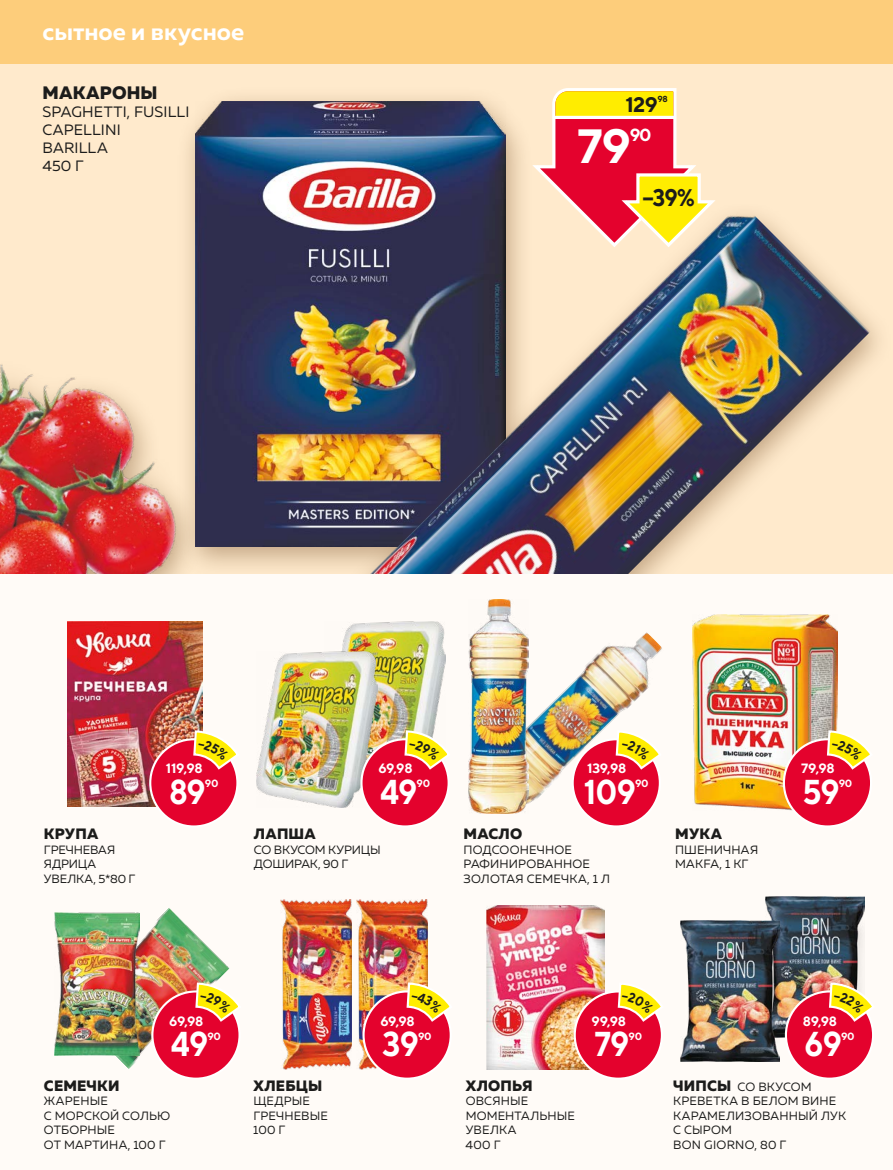
<style>
.page{position:relative;width:893px;height:1170px;background:#fff}
.page>*{position:absolute;margin:0;border:0;box-sizing:border-box;transform-origin:0 0}
.t1{font:700 48px "TT Norms";color:#fff}
.t2{font:700 34.5px "TT Norms";letter-spacing:-.025em;color:#fff;scale:.9 1}
.t3{font:700 24px "Muller";color:#fff}
.t4{font:700 24px "TT Norms";color:#1c1c1b;scale:.9 1}
.t5{font:700 21px "TT Norms";color:#1c1c1b}
.t6{font:800 18px "Muller";letter-spacing:.01em;color:#1c1c1b}
.t7{font:700 17.55px "TT Norms";color:#fff}
.t8{font:800 15px "Muller";letter-spacing:.015em;color:#1c1c1b}
.t9{font:15px/18px "Muller";letter-spacing:.01em;color:#1c1c1b}
.t10{font:700 13.5px "TT Norms";letter-spacing:-.015em;color:#fff}
.t11{font:12px/14.4px "Muller";letter-spacing:.01em;color:#1c1c1b}
.t12{font:12px/14.4px "Muller";letter-spacing:-.01em;color:#1c1c1b}
.t13{font:12px/14.4px "Muller";letter-spacing:-.015em;color:#1c1c1b}
.t14{font:700 10.5px "TT Norms";letter-spacing:-.025em;color:#fff}
.t15{font:700 8.7px "TT Norms";color:#1c1c1b}
.s1{font-weight:800;font-size:15px}
</style>
<div class="page">
<div style="left:0;top:0;width:893px;height:574px;background:#ffeacc"></div>
<img style="left:0;top:364px;width:176px;height:210px">
<div style="left:176px;top:86px;width:358px;height:492px;background:#673d16;opacity:.4"></div>
<img style="left:196px;top:101px;width:310px;height:445px">
<div style="left:318px;top:202px;width:575px;height:576px;background:#673d16;opacity:.4"></div>
<img style="left:324px;top:203px;width:546px;height:371px">
<div style="left:0;top:0;width:893px;height:64px;background:#fdcd7b"></div>
<div style="left:0;top:574px;width:893px;height:595px;background:#fffbf7"></div>
<svg style="left:528px;top:86px;width:191px;height:163px"></svg>
<hr style="left:554px;top:116px;width:120px;height:3px;background:#fff">
<img style="left:67px;top:621px;width:135px;height:185px">
<div style="left:150px;top:739px;width:87px;height:87px;background:#e4022d;border-radius:50%"></div>
<img style="left:342px;top:621px;width:103px;height:126px">
<img style="left:256px;top:651px;width:122px;height:156px">
<div style="left:361px;top:739px;width:88px;height:87px;background:#e4022d;border-radius:50%"></div>
<div style="left:360px;top:738px;width:90px;height:89px;border:2px solid #fff;border-radius:50%"></div>
<img style="left:529px;top:632px;width:133px;height:171px">
<div style="left:573px;top:739px;width:87px;height:87px;background:#e4022d;border-radius:50%"></div>
<img style="left:693px;top:614px;width:144px;height:196px">
<div style="left:784px;top:739px;width:87px;height:87px;background:#e4022d;border-radius:50%"></div>
<img style="left:68px;top:908px;width:161px;height:160px">
<div style="left:152px;top:991px;width:88px;height:87px;background:#e4022d;border-radius:50%"></div>
<div style="left:151px;top:990px;width:90px;height:89px;border:2px solid #fff;border-radius:50%"></div>
<img style="left:54px;top:912px;width:85px;height:143px">
<img style="left:281px;top:899px;width:71px;height:169px">
<img style="left:357px;top:899px;width:71px;height:169px">
<div style="left:364px;top:991px;width:87px;height:87px;background:#e4022d;border-radius:50%"></div>
<div style="left:362px;top:990px;width:90px;height:89px;border:2px solid #fff;border-radius:50%"></div>
<img style="left:486px;top:905px;width:119px;height:163px">
<div style="left:575px;top:991px;width:87px;height:87px;background:#e4022d;border-radius:50%"></div>
<img style="left:765px;top:896px;width:99px;height:141px">
<img style="left:681px;top:920px;width:99px;height:141px">
<div style="left:786px;top:991px;width:87px;height:87px;background:#e4022d;border-radius:50%"></div>
<img style="left:469px;top:600px;width:60px;height:213px">
<img style="left:878px;top:326px;width:15px;height:30px">
<svg style="left:192px;top:729px;width:45px;height:93px"></svg>
<svg style="left:403px;top:729px;width:47px;height:93px"></svg>
<svg style="left:615px;top:729px;width:47px;height:93px"></svg>
<svg style="left:826px;top:729px;width:45px;height:93px"></svg>
<svg style="left:194px;top:981px;width:47px;height:93px"></svg>
<svg style="left:405px;top:981px;width:47px;height:93px"></svg>
<svg style="left:617px;top:984px;width:45px;height:90px"></svg>
<svg style="left:828px;top:981px;width:45px;height:93px"></svg>
<h3 class="t3" style="left:43px;top:17px;width:203px">сытное и вкусное</h3>
<h3 class="t6" style="left:43px;top:81px;width:116px">МАКАРОНЫ</h3>
<p class="t9" style="left:43px;top:103px;width:148px">SPAGHETTI, FUSILLI<br>CAPELLINI<br>BARILLA<br>450 Г</p>
<h3 class="t5" style="left:625px;top:91px;width:34px">129</h3>
<p class="t15" style="left:657px;top:94px;width:12px">98</p>
<h1 class="t1" style="left:577px;top:116px;width:55px">79</h1>
<h3 class="t7" style="left:630px;top:124px;width:23px">90</h3>
<h3 class="t4" style="left:643px;top:182px;width:59px">−39%</h3>
<p class="t8" style="left:44px;top:824px;width:56px">КРУПА</p>
<p class="t12" style="left:44px;top:842px;width:93px">ГРЕЧНЕВАЯ<br>ЯДРИЦА<br>УВЕЛКА, 5*80 Г</p>
<p class="t10" style="left:166px;top:760px;width:38px">119,98</p>
<h2 class="t2" style="left:169px;top:770px;width:42px">89</h2>
<p class="t14" style="left:205px;top:777px;width:15px">90</p>
<p class="t10" style="left:378px;top:760px;width:36px">69,98</p>
<p class="t10" style="left:587px;top:760px;width:41px">139,98</p>
<h2 class="t2" style="left:380px;top:770px;width:43px">49</h2>
<p class="t14" style="left:416px;top:777px;width:15px">90</p>
<h2 class="t2" style="left:584px;top:770px;width:59px">109</h2>
<p class="t14" style="left:635px;top:777px;width:15px">90</p>
<p class="t8" style="left:254px;top:824px;width:63px">ЛАПША</p>
<p class="t13" style="left:254px;top:842px;width:128px">СО ВКУСОМ КУРИЦЫ<br>ДОШИРАК, 90 Г</p>
<p class="t8" style="left:463px;top:824px;width:60px">МАСЛО</p>
<p class="t11" style="left:463px;top:842px;width:148px">ПОДСООНЕЧНОЕ<br>РАФИНИРОВАННОЕ<br>ЗОЛОТАЯ СЕМЕЧКА, 1 Л</p>
<p class="t8" style="left:675px;top:824px;width:49px">МУКА</p>
<p class="t11" style="left:675px;top:842px;width:85px">ПШЕНИЧНАЯ<br>МАКFА, 1 КГ</p>
<p class="t10" style="left:801px;top:760px;width:35px">79,98</p>
<h2 class="t2" style="left:803px;top:770px;width:43px">59</h2>
<p class="t14" style="left:839px;top:777px;width:15px">90</p>
<p class="t10" style="left:169px;top:1012px;width:36px">69,98</p>
<p class="t10" style="left:380px;top:1012px;width:36px">69,98</p>
<p class="t10" style="left:591px;top:1012px;width:36px">99,98</p>
<p class="t10" style="left:803px;top:1012px;width:36px">89,98</p>
<h2 class="t2" style="left:171px;top:1022px;width:43px">49</h2>
<p class="t14" style="left:207px;top:1029px;width:15px">90</p>
<h2 class="t2" style="left:383px;top:1022px;width:42px">39</h2>
<p class="t14" style="left:418px;top:1029px;width:15px">90</p>
<h2 class="t2" style="left:594px;top:1022px;width:40px">79</h2>
<p class="t14" style="left:629px;top:1029px;width:15px">90</p>
<h2 class="t2" style="left:804px;top:1022px;width:43px">69</h2>
<p class="t14" style="left:841px;top:1029px;width:15px">90</p>
<p class="t8" style="left:44px;top:1076px;width:77px">СЕМЕЧКИ</p>
<p class="t11" style="left:44px;top:1093px;width:128px">ЖАРЕНЫЕ<br>С МОРСКОЙ СОЛЬЮ<br>ОТБОРНЫЕ<br>ОТ МАРТИНА, 100 Г</p>
<p class="t8" style="left:253px;top:1076px;width:70px">ХЛЕБЦЫ</p>
<p class="t11" style="left:253px;top:1093px;width:76px">ЩЕДРЫЕ<br>ГРЕЧНЕВЫЕ<br>100 Г</p>
<p class="t8" style="left:466px;top:1076px;width:68px">ХЛОПЬЯ</p>
<p class="t11" style="left:466px;top:1093px;width:111px">ОВСЯНЫЕ<br>МОМЕНТАЛЬНЫЕ<br>УВЕЛКА<br>400 Г</p>
<p class="t11" style="left:673px;top:1079px;width:174px"><span class="s1">ЧИПСЫ</span> СО ВКУСОМ<br>КРЕВЕТКА В БЕЛОМ ВИНЕ<br>КАРАМЕЛИЗОВАННЫЙ ЛУК<br>С СЫРОМ<br>BON GIORNO, 80 Г</p>
</div>
